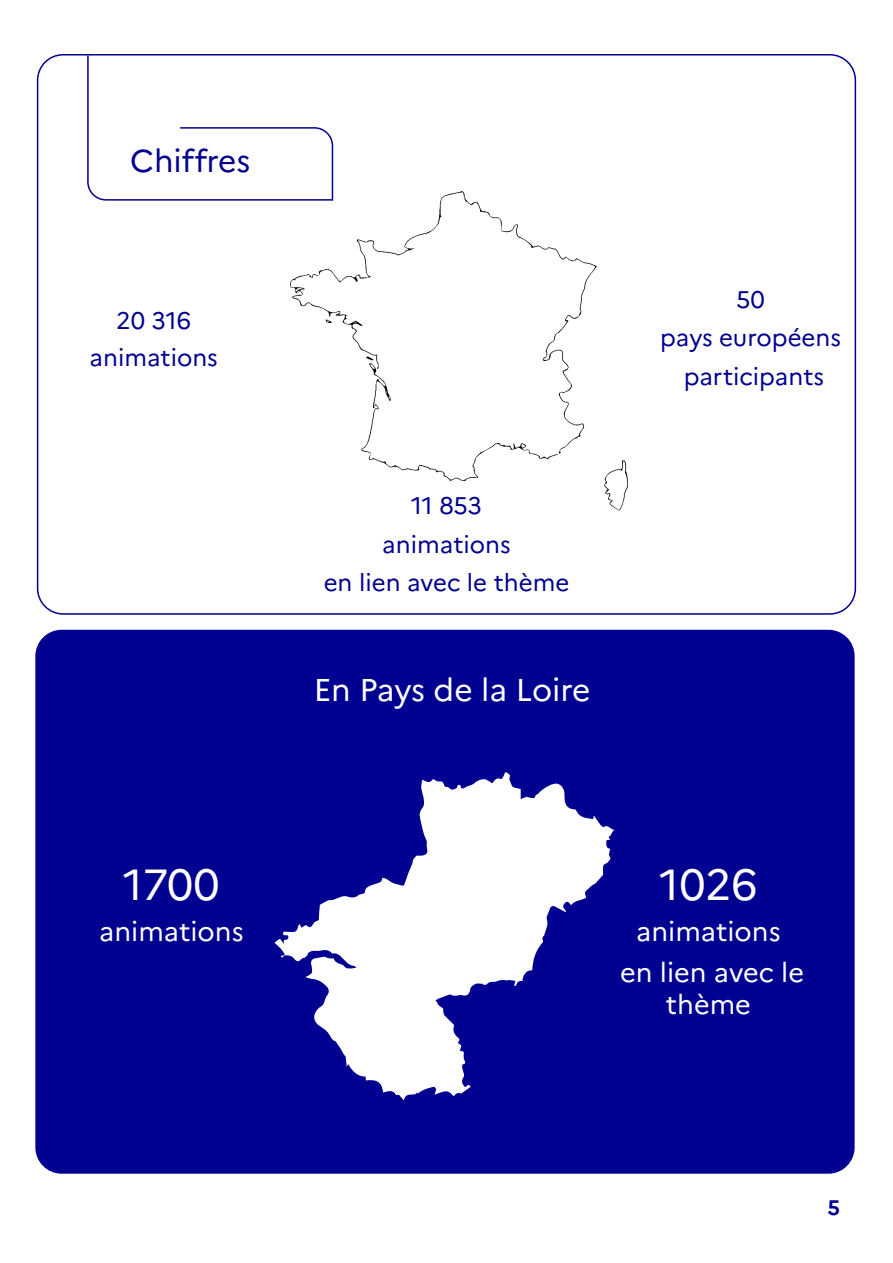
<style>
.page{position:relative;width:893px;height:1263px;background:#fff}
.page>*{position:absolute;margin:0;border:0;box-sizing:border-box;transform-origin:0 0}
.t1{font:43.5px "Marianne";letter-spacing:-.005em;color:#fff}
.t2{font:31.5px "Marianne";letter-spacing:-.005em;color:#fff}
.t3{font:31.5px "Marianne";color:#000091}
.t4{font:27px/41px "Marianne";color:#fff;text-align:center}
.t5{font:24px/38.5px "Marianne";color:#000091;text-align:center}
.t6{font:700 21px "Marianne";color:#000091}
</style>
<div class="page">
<div style="left:36px;top:630px;width:818px;height:543px;background:#000091;border-radius:26px"></div>
<svg style="left:274px;top:772px;width:341px;height:328px"></svg>
<img style="left:290px;top:192px;width:338px;height:319px">
<svg style="left:86px;top:54px;width:248px;height:148px"></svg>
<h2 class="t3" style="left:130px;top:142px;width:122px">Chiffres</h2>
<p class="t5" style="left:90px;top:302px;width:130px;line-height:37.3px">20 316 animations</p>
<h1 class="t1" style="left:123px;top:858px;width:98px">1700</h1>
<p class="t4" style="left:99px;top:911px;width:146px">animations</p>
<p class="t5" style="left:324px;top:486px;width:247px">11 853<br>animations<br>en lien avec le thème</p>
<h2 class="t2" style="left:314px;top:670px;width:278px">En Pays de la Loire</h2>
<p class="t5" style="left:660px;top:280px;width:182px">50<br>pays européens participants</p>
<h1 class="t1" style="left:659px;top:858px;width:100px">1026</h1>
<p class="t4" style="left:620px;top:911px;width:185px">animations<br>en lien avec le</p>
<p class="t4" style="left:666px;top:984px;width:86px">thème</p>
<p class="t6" style="left:827px;top:1194px;width:14px">5</p>
</div>
